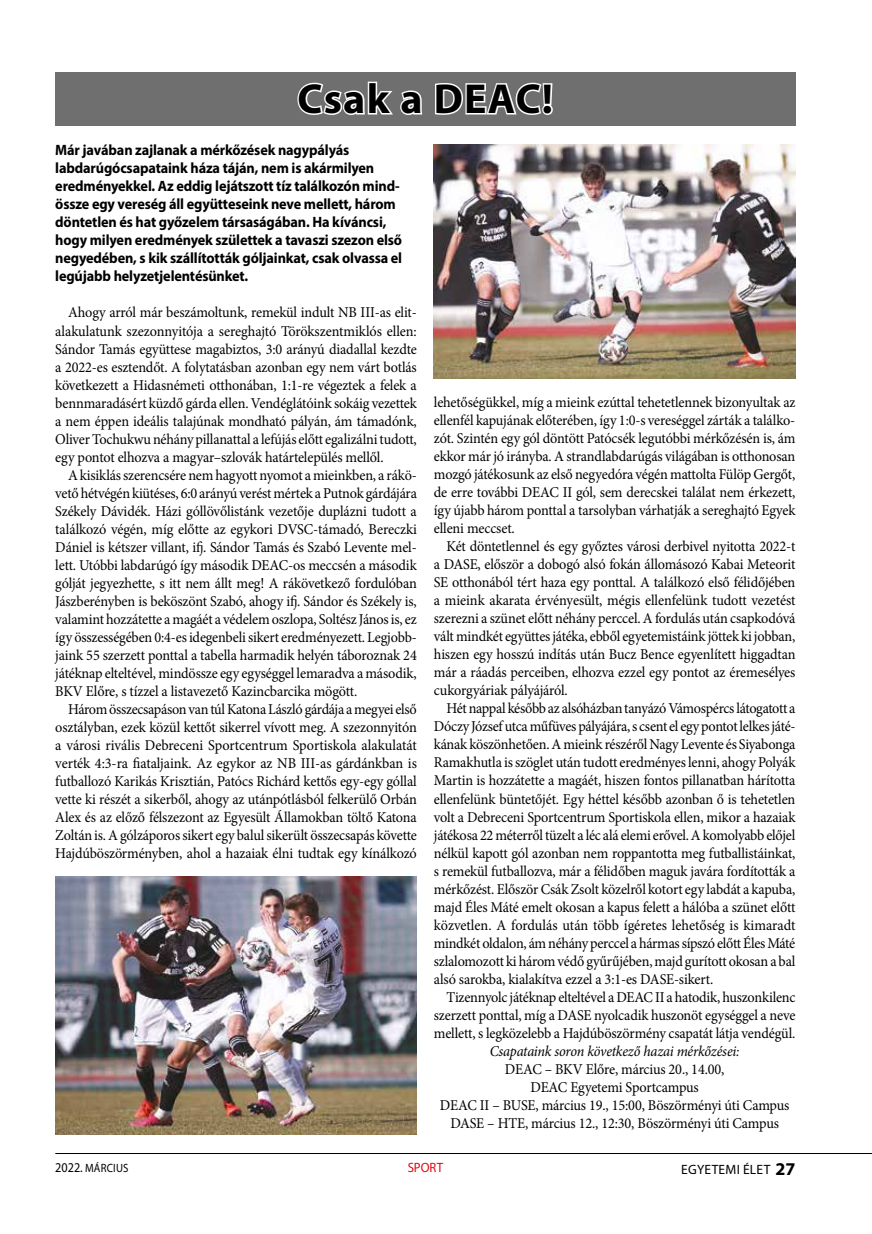
<style>
.page{position:relative;width:872px;height:1234px;background:#fff}
.page>*{position:absolute;margin:0;border:0;box-sizing:border-box;transform-origin:0 0}
.t1{font:700 42px "Myriad Pro";letter-spacing:.03em;color:#000}
.t2{font:15px/18px "Minion Pro";letter-spacing:-.01em;color:#000;text-align:justify;scale:.95 1}
.t3{font:700 15px/18px "Myriad Pro";letter-spacing:-.01em;color:#000;scale:.95 1}
.t4{font:italic 15px "Minion Pro";letter-spacing:-.015em;color:#000;scale:.95 1}
.t5{font:13.5px "Myriad Pro";letter-spacing:.02em;color:#000}
.t6{font:13.5px "Myriad Pro";color:#e30613;scale:.95 1}
.t7{font:12px "Myriad Pro";letter-spacing:.02em;color:#000;scale:.9 1}
.s1{font-size:13.5px}
.s2{font-weight:700;font-size:18px}
</style>
<div class="page">
<hr style="left:55px;top:1152px;width:817px;height:1px;background:#000">
<div style="left:55px;top:72px;width:740px;height:54px;background:#706f6f"></div>
<svg style="left:297px;top:81px;width:126px;height:34px"></svg>
<svg style="left:435px;top:82px;width:118px;height:33px"></svg>
<img style="left:55px;top:876px;width:362px;height:258px">
<img style="left:434px;top:144px;width:361px;height:234px">
<h1 class="t1" style="left:297px;top:71px;width:257px">Csak a DEAC!</h1>
<p class="t3" style="left:55px;top:141px;width:367px">Már javában zajlanak a mérkőzések nagypályás labdarúgócsapataink háza táján, nem is akármilyen eredményekkel. Az eddig lejátszott tíz találkozón mind&shy;össze egy vereség áll együtteseink neve mellett, három döntetlen és hat győzelem társaságában. Ha kíváncsi, hogy milyen eredmények születtek a tavaszi szezon első negyedében, s kik szállították góljainkat, csak olvassa el legújabb helyzetjelentésünket.</p>
<p class="t2" style="left:55px;top:304px;width:382px;text-indent:13px">Ahogy arról már beszámoltunk, remekül indult NB III-as elit&shy;alakulatunk szezonnyitója a sereghajtó Törökszentmiklós ellen:<br>Sándor Tamás együttese magabiztos, 3:0 arányú diadallal kezdte a 2022-es esztendőt. A folytatásban azonban egy nem várt botlás következett a Hidasnémeti otthonában, 1:1-re végeztek a felek a bennmaradásért küzdő gárda ellen. Vendéglátóink sokáig vezettek a nem éppen ideális talajúnak mondható pályán, ám támadónk, Oliver Tochukwu néhány pillanattal a lefújás előtt egalizálni tudott, egy pontot elhozva a magyar–szlovák határtelepülés mellől.</p>
<p class="t2" style="left:55px;top:466px;width:382px;text-indent:13px">A kisiklás szerencsére nem hagyott nyomot a mieinkben, a rákö&shy;vető hétvégén kiütéses, 6:0 arányú verést mértek a Putnok gárdájára Székely Dávidék. Házi góllövőlistánk vezetője duplázni tudott a találkozó végén, míg előtte az egykori DVSC-támadó, Bereczki Dániel is kétszer villant, ifj. Sándor Tamás és Szabó Levente mel&shy;lett. Utóbbi labdarúgó így második DEAC-os meccsén a második gólját jegyezhette, s itt nem állt meg! A rákövetkező fordulóban Jászberényben is beköszönt Szabó, ahogy ifj. Sándor és Székely is, valamint hozzátette a magáét a védelem oszlopa, Soltész János is, ez így összességében 0:4-es idegenbeli sikert eredményezett. Legjobb&shy;jaink 55 szerzett ponttal a tabella harmadik helyén táboroznak 24 játéknap elteltével, mindössze egy egységgel lemaradva a második, BKV Előre, s tízzel a listavezető Kazincbarcika mögött.</p>
<p class="t2" style="left:55px;top:700px;width:382px;text-indent:13px">Három összecsapáson van túl Katona László gárdája a megyei első osztályban, ezek közül kettőt sikerrel vívott meg. A szezonnyitón a városi rivális Debreceni Sportcentrum Sportiskola alakulatát verték 4:3-ra fiataljaink. Az egykor az NB III-as gárdánkban is futballozó Karikás Krisztián, Patócs Richárd kettős egy-egy góllal vette ki részét a sikerből, ahogy az utánpótlásból felkerülő Orbán Alex és az előző félszezont az Egyesült Államokban töltő Katona Zoltán is. A gólzáporos sikert egy balul sikerült összecsapás követte Hajdúböszörményben, ahol a hazaiak élni tudtak egy kínálkozó</p>
<p class="t2" style="left:434px;top:393px;width:382px">lehetőségükkel, míg a mieink ezúttal tehetetlennek bizonyultak az ellenfél kapujának előterében, így 1:0-s vereséggel zárták a találko&shy;zót. Szintén egy gól döntött Patócsék legutóbbi mérkőzésén is, ám ekkor már jó irányba. A strandlabdarúgás világában is otthonosan mozgó játékosunk az első negyedóra végén mattolta Fülöp Gergőt, de erre további DEAC II gól, sem derecskei találat nem érkezett, így újabb három ponttal a tarsolyban várhatják a sereghajtó Egyek elleni meccset.</p>
<p class="t2" style="left:434px;top:537px;width:382px;text-indent:13px">Két döntetlennel és egy győztes városi derbivel nyitotta 2022-t a DASE, először a dobogó alsó fokán állomásozó Kabai Meteorit SE otthonából tért haza egy ponttal. A találkozó első félidőjében a mieink akarata érvényesült, mégis ellenfelünk tudott vezetést szerezni a szünet előtt néhány perccel. A fordulás után csapkodóvá vált mindkét együttes játéka, ebből egyetemistáink jöttek ki jobban, hiszen egy hosszú indítás után Bucz Bence egyenlített higgadtan már a ráadás perceiben, elhozva ezzel egy pontot az éremesélyes cukorgyáriak pályájáról.</p>
<p class="t2" style="left:434px;top:699px;width:382px;text-indent:13px">Hét nappal később az alsóházban tanyázó Vámospércs látogatott a Dóczy József utca műfüves pályájára, s csent el egy pontot lelkes játé&shy;kának köszönhetően. A mieink részéről Nagy Levente és Siyabonga Ramakhutla is szöglet után tudott eredményes lenni, ahogy Polyák Martin is hozzátette a magáét, hiszen fontos pillanatban hárította ellenfelünk büntetőjét. Egy héttel később azonban ő is tehetetlen volt a Debreceni Sportcentrum Sportiskola ellen, mikor a hazaiak játékosa 22 méterről tüzelt a léc alá elemi erővel. A komolyabb előjel nélkül kapott gól azonban nem roppantotta meg futballistáinkat, s remekül futballozva, már a félidőben maguk javára fordították a mérkőzést. Először Csák Zsolt közelről kotort egy labdát a kapuba, majd Éles Máté emelt okosan a kapus felett a hálóba a szünet előtt közvetlen. A fordulás után több ígéretes lehetőség is kimaradt mindkét oldalon, ám néhány perccel a hármas sípszó előtt Éles Máté szlalomozott ki három védő gyűrűjében, majd gurított okosan a bal alsó sarokba, kialakítva ezzel a 3:1-es DASE-sikert.</p>
<p class="t2" style="left:434px;top:987px;width:382px;text-indent:13px">Tizennyolc játéknap elteltével a DEAC II a hatodik, huszonkilenc szerzett ponttal, míg a DASE nyolcadik huszonöt egységgel a neve mellett, s legközelebb a Hajdúböszörmény csapatát látja vendégül.</p>
<p class="t4" style="left:490px;top:1040px;width:265px">Csapataink soron következő hazai mérkőzései:</p>
<p class="t2" style="left:440px;top:1059px;width:369px;text-align:center">DEAC – BKV Előre, március 20., 14.00,<br>DEAC Egyetemi Sportcampus<br>DEAC II – BUSE, március 19., 15:00, Böszörményi úti Campus DASE – HTE, március 12., 12:30, Böszörményi úti Campus</p>
<p class="t7" style="left:55px;top:1159px;width:83px"><span class="s1">2022.</span> MÁRCIUS</p>
<p class="t6" style="left:408px;top:1158px;width:39px">SPORT</p>
<p class="t5" style="left:681px;top:1160px;width:116px">EGYETEMI ÉLET <span class="s2">27</span></p>
</div>
